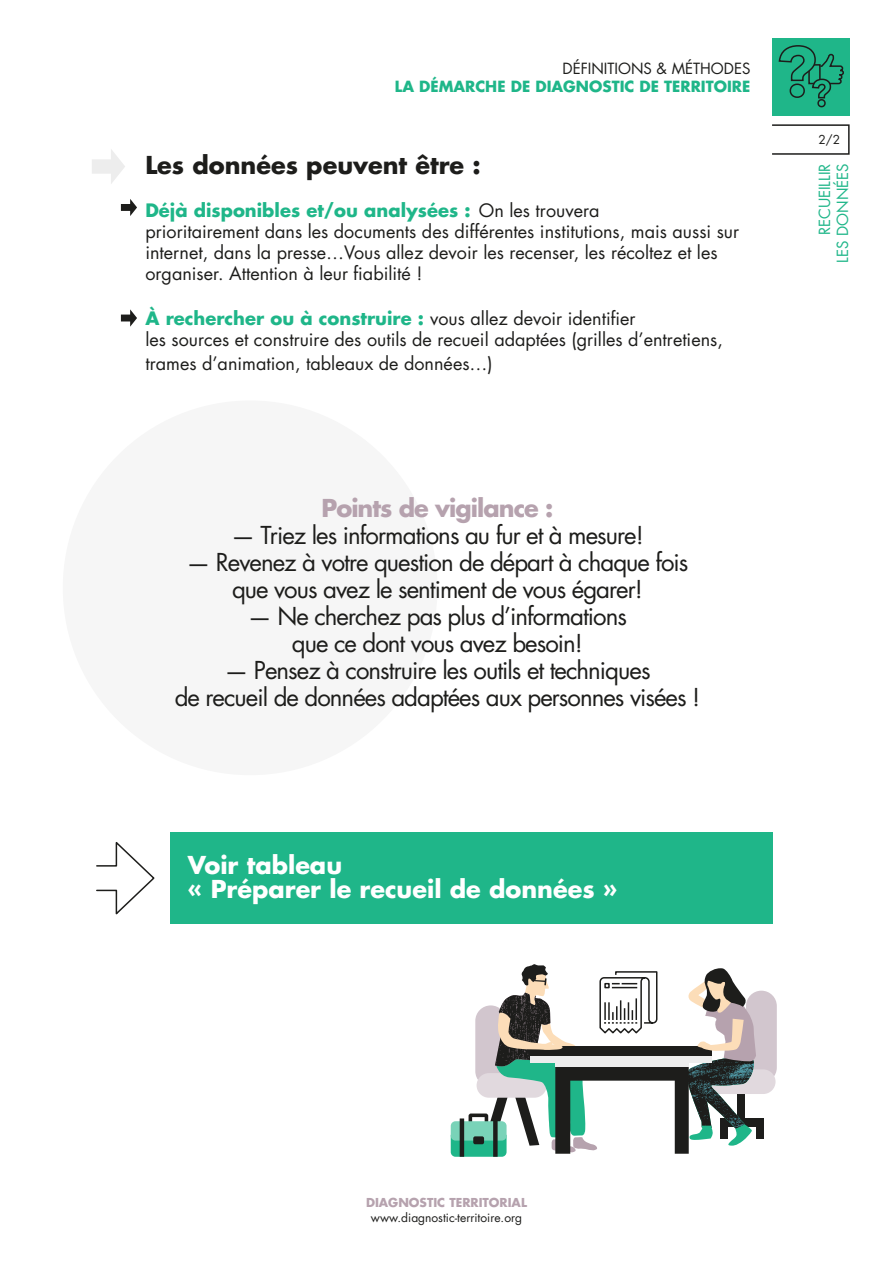
<style>
.page{position:relative;width:893px;height:1263px;background:#fff}
.page>*{position:absolute;margin:0;border:0;box-sizing:border-box;transform-origin:0 0}
.t1{font:24px/27px "Futura LT";letter-spacing:-.04em;color:#1d1d1b;text-align:center}
.t2{font:700 24px/24px "Futura LT";color:#fff}
.t3{font:700 24px "Futura LT";color:#1d1d1b}
.t4{font:700 24px "Futura LT";letter-spacing:-.04em;color:#b6a2ae}
.t5{font:18px/21px "Futura LT";color:#1d1d1b}
.t6{font:700 15px "Futura LT";color:#1fb689}
.t7{font:15px/18px "Futura LT";color:#1fb689;text-align:right}
.t8{font:15px "Futura LT";color:#1d1d1b}
.t9{font:12px "Futura LT";color:#1d1d1b}
.t10{font:700 12px "Futura LT";color:#b6a2ae}
.s1{font-weight:700;color:#1fb689}
</style>
<div class="page">
<div style="left:170px;top:832px;width:603px;height:92px;background:#1fb689"></div>
<div style="left:63px;top:400px;width:374px;height:375px;background:#f6f6f6;border-radius:50%"></div>
<div style="left:772px;top:38px;width:78px;height:78px;background:#1fb689"></div>
<div style="left:771px;top:124px;width:79px;height:31px;border:2px solid #1d1d1b"></div>
<svg style="left:778px;top:45px;width:66px;height:63px"></svg>
<svg style="left:92px;top:149px;width:33px;height:35px"></svg>
<svg style="left:96px;top:842px;width:59px;height:73px"></svg>
<svg style="left:121px;top:199px;width:16px;height:17px"></svg>
<svg style="left:121px;top:309px;width:16px;height:18px"></svg>
<div style="left:720px;top:1118px;width:43px;height:9px;background:#1d1d1b"></div>
<div style="left:756px;top:1122px;width:7px;height:17px;background:#1d1d1b"></div>
<div style="left:746px;top:991px;width:31px;height:92px;background:#d2c6ce;border-radius:15px"></div>
<div style="left:705px;top:1069px;width:70px;height:25px;background:#e1d9de;border-radius:12px"></div>
<svg style="left:451px;top:964px;width:305px;height:193px"></svg>
<p class="t8" style="left:562px;top:59px;width:189px">DÉFINITIONS &amp; MÉTHODES</p>
<p class="t6" style="left:395px;top:76px;width:357px">LA DÉMARCHE DE DIAGNOSTIC DE TERRITOIRE</p>
<h1 class="t3" style="left:145px;top:149px;width:337px">Les données peuvent être :</h1>
<p class="t5" style="left:145px;top:200px;width:595px"><span class="s1">Déjà disponibles et/ou analysées :</span> On les trouvera<br>prioritairement dans les documents des différentes institutions, mais aussi sur internet, dans la presse…Vous allez devoir les recenser, les récoltez et les organiser. Attention à leur fiabilité !</p>
<p class="t5" style="left:145px;top:308px;width:579px"><span class="s1">À rechercher ou à construire :</span> vous allez devoir identifier<br>les sources et construire des outils de recueil adaptées (grilles d’entretiens,</p>
<p class="t5" style="left:145px;top:353px;width:349px">trames d’animation, tableaux de données…)</p>
<h1 class="t4" style="left:321px;top:492px;width:233px">Points de vigilance :</h1>
<h1 class="t1" style="left:231px;top:521px;width:414px">— Triez les informations au fur et à mesure!</h1>
<h1 class="t1" style="left:186px;top:548px;width:504px">— Revenez à votre question de départ à chaque fois que vous avez le sentiment de vous égarer!</h1>
<h1 class="t1" style="left:248px;top:602px;width:381px">— Ne cherchez pas plus d’informations que ce dont vous avez besoin!</h1>
<h1 class="t1" style="left:175px;top:656px;width:527px">— Pensez à construire les outils et techniques<br>de recueil de données adaptées aux personnes visées !</h1>
<h1 class="t2" style="left:188px;top:852px;width:431px">Voir tableau<br>« Préparer le recueil de données »</h1>
<p class="t9" style="left:818px;top:132px;width:23px">2/2</p>
<p class="t7" style="left:816px;top:263px;width:101px;rotate:-90deg">RECUEILLIR<br>LES DONNÉES</p>
<p class="t10" style="left:366px;top:1194px;width:162px">DIAGNOSTIC TERRITORIAL</p>
<p class="t9" style="left:371px;top:1209px;width:153px">www.diagnostic-territoire.org</p>
</div>
